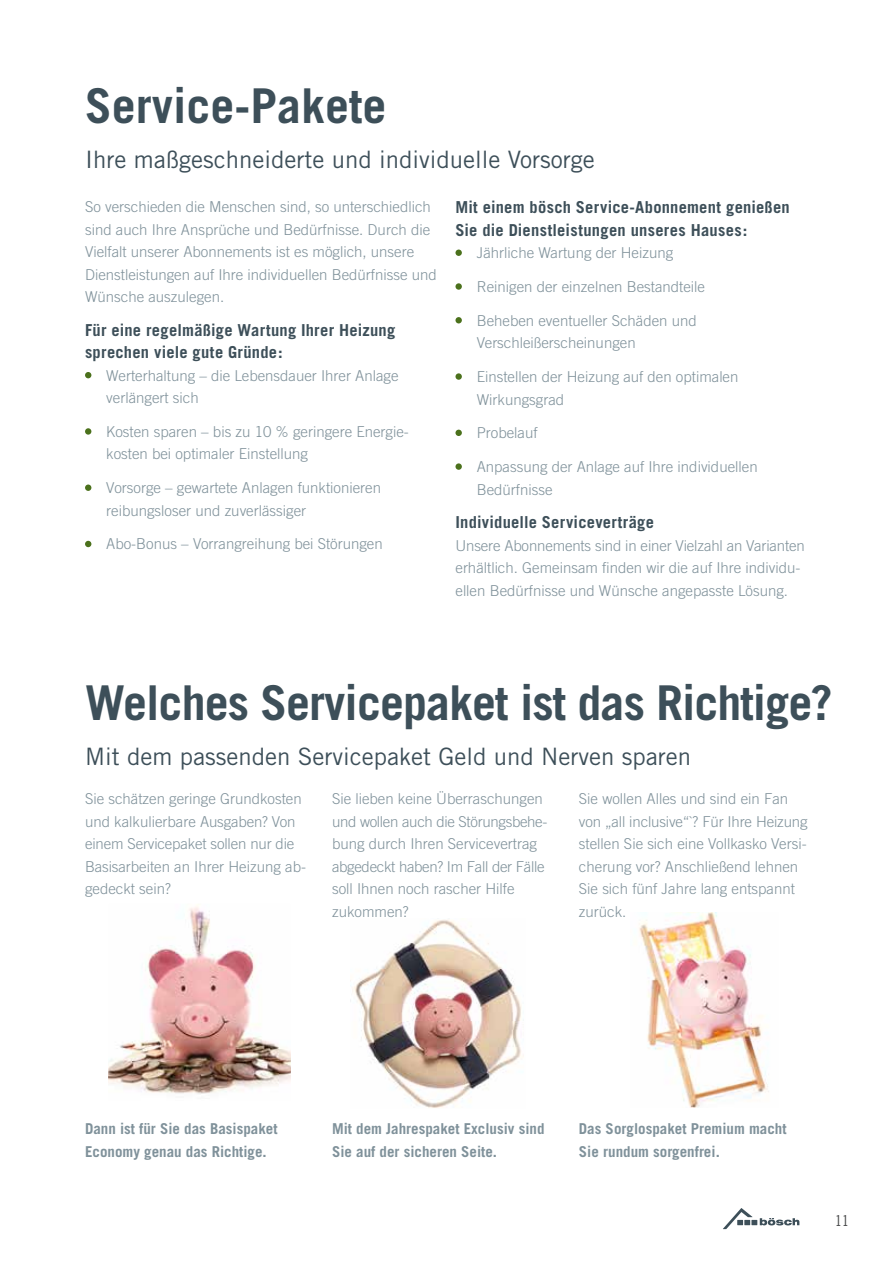
<style>
.page{position:relative;width:893px;height:1263px;background:#fff}
.page>*{position:absolute;margin:0;border:0;box-sizing:border-box;transform-origin:0 0}
.t1{font:700 48px "Trade Gothic";letter-spacing:-.02em;color:#3d4f59}
.t2{font:700 48px "Trade Gothic";color:#3d4f59}
.t3{font:24px "Trade Gothic";color:#3d4f59}
.t4{font:700 16.5px/22.5px "Trade Gothic";letter-spacing:.015em;color:#3d4f59}
.t5{font:300 15px/22.5px "Trade Gothic";color:#7f919a}
.t6{font:700 15px/22.5px "Trade Gothic";color:#7f919a}
.t7{font:15px "Trade Gothic Cond Eighteen";color:#4b4c4d}
</style>
<div class="page">
<svg style="left:723px;top:1208px;width:76px;height:21px"></svg>
<svg style="left:85px;top:372px;width:6px;height:6px"></svg>
<div style="left:85px;top:428px;width:6px;height:7px;background:#4b711c;border-radius:50%"></div>
<div style="left:85px;top:484px;width:6px;height:7px;background:#4b711c;border-radius:50%"></div>
<svg style="left:85px;top:541px;width:6px;height:6px"></svg>
<div style="left:455px;top:250px;width:7px;height:6px;background:#4b711c;border-radius:50%"></div>
<svg style="left:455px;top:283px;width:7px;height:7px"></svg>
<div style="left:455px;top:317px;width:7px;height:6px;background:#4b711c;border-radius:50%"></div>
<div style="left:455px;top:373px;width:7px;height:7px;background:#4b711c;border-radius:50%"></div>
<div style="left:455px;top:430px;width:7px;height:6px;background:#4b711c;border-radius:50%"></div>
<div style="left:455px;top:463px;width:7px;height:7px;background:#4b711c;border-radius:50%"></div>
<img style="left:108px;top:904px;width:183px;height:190px">
<img style="left:352px;top:919px;width:172px;height:189px">
<img style="left:639px;top:913px;width:130px;height:194px">
<h1 class="t2" style="left:85px;top:77px;width:303px">Service-Pakete</h1>
<h2 class="t3" style="left:85px;top:145px;width:511px">Ihre maßgeschneiderte und individuelle Vorsorge</h2>
<p class="t5" style="left:85px;top:195px;width:353px">So verschieden die Menschen sind, so unterschiedlich sind auch Ihre Ansprüche und Bedürfnisse. Durch die Vielfalt unserer Abonnements ist es möglich, unsere Dienstleistungen auf Ihre individuellen Bedürfnisse und Wünsche auszulegen.</p>
<p class="t4" style="left:85px;top:318px;width:312px">Für eine regelmäßige Wartung Ihrer Heizung sprechen viele gute Gründe:</p>
<p class="t5" style="left:106px;top:364px;width:294px">Werterhaltung – die Lebensdauer Ihrer Anlage verlängert sich</p>
<p class="t5" style="left:106px;top:420px;width:303px">Kosten sparen – bis zu 10 % geringere Energie&shy;kosten bei optimaler Einstellung</p>
<p class="t5" style="left:106px;top:476px;width:276px">Vorsorge – gewartete Anlagen funktionieren reibungsloser und zuverlässiger</p>
<p class="t5" style="left:106px;top:533px;width:278px">Abo-Bonus – Vorrangreihung bei Störungen</p>
<p class="t4" style="left:455px;top:196px;width:336px">Mit einem bösch Service-Abonnement genießen<br>Sie die Dienstleistungen unseres Hauses:</p>
<p class="t5" style="left:477px;top:241px;width:198px">Jährliche Wartung der Heizung</p>
<p class="t5" style="left:477px;top:275px;width:230px">Reinigen der einzelnen Bestandteile</p>
<p class="t5" style="left:477px;top:309px;width:222px">Beheben eventueller Schäden und<br>Verschleißerscheinungen</p>
<p class="t5" style="left:477px;top:365px;width:263px">Einstellen der Heizung auf den optimalen<br>Wirkungsgrad</p>
<p class="t5" style="left:477px;top:421px;width:62px">Probelauf</p>
<p class="t5" style="left:477px;top:455px;width:282px">Anpassung der Anlage auf Ihre individuellen<br>Bedürfnisse</p>
<p class="t4" style="left:455px;top:511px;width:200px">Individuelle Serviceverträge</p>
<p class="t5" style="left:455px;top:534px;width:351px">Unsere Abonnements sind in einer Vielzahl an Varianten erhältlich. Gemeinsam finden wir die auf Ihre individu&shy;ellen Bedürfnisse und Wünsche angepasste Lösung.</p>
<h1 class="t1" style="left:85px;top:673px;width:749px">Welches Servicepaket ist das Richtige?</h1>
<h2 class="t3" style="left:85px;top:742px;width:607px">Mit dem passenden Servicepaket Geld und Nerven sparen</h2>
<p class="t5" style="left:85px;top:788px;width:222px">Sie schätzen geringe Grundkosten und kalkulierbare Ausgaben? Von einem Servicepaket sollen nur die<br>Basisarbeiten an Ihrer Heizung ab&shy;gedeckt sein?</p>
<p class="t5" style="left:332px;top:788px;width:216px">Sie lieben keine Überraschungen und wollen auch die Störungsbehe&shy;bung durch Ihren Servicevertrag abgedeckt haben? Im Fall der Fälle soll Ihnen noch rascher Hilfe zukommen?</p>
<p class="t5" style="left:579px;top:788px;width:230px">Sie wollen Alles und sind ein Fan von „all inclusive“`? Für Ihre Heizung stellen Sie sich eine Vollkasko Versi&shy;cherung vor? Anschließend lehnen<br>Sie sich fünf Jahre lang entspannt zurück.</p>
<p class="t6" style="left:85px;top:1117px;width:194px">Dann ist für Sie das Basispaket<br>Economy genau das Richtige.</p>
<p class="t6" style="left:332px;top:1117px;width:214px">Mit dem Jahrespaket Exclusiv sind<br>Sie auf der sicheren Seite.</p>
<p class="t6" style="left:579px;top:1117px;width:209px">Das Sorglospaket Premium macht<br>Sie rundum sorgenfrei.</p>
<p class="t7" style="left:835px;top:1212px;width:15px">11</p>
</div>
